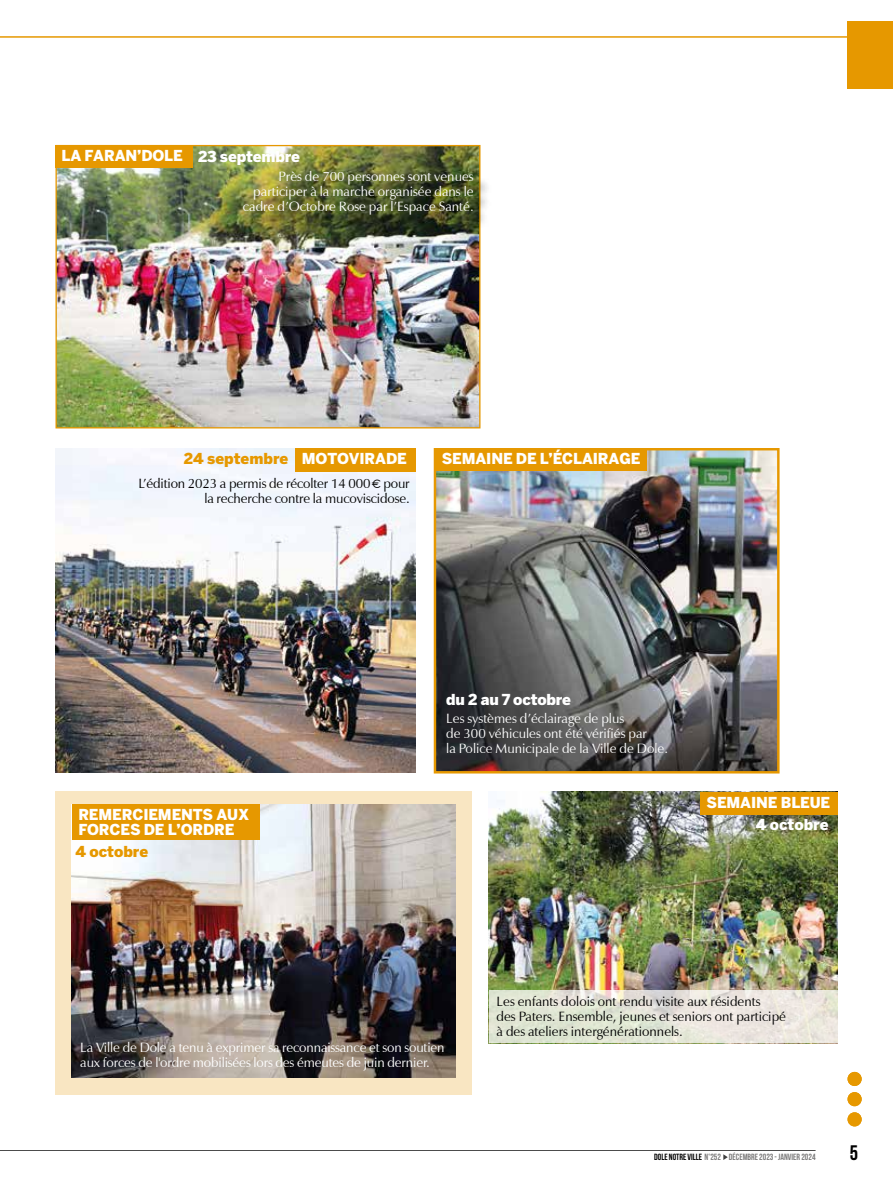
<style>
.page{position:relative;width:893px;height:1191px;background:#fff}
.page>*{position:absolute;margin:0;border:0;box-sizing:border-box;transform-origin:0 0}
.t1{font:700 21px "Bebas Neue";color:#000}
.t2{font:900 15px/15px "Benton Sans";letter-spacing:-.01em;color:#fff}
.t3{font:900 15px "Benton Sans";color:#e69800}
.t4{font:13.5px/15px "Zapf Humanist 601 BT";color:#fff}
.t5{font:13.5px/15px "Zapf Humanist 601 BT";color:#000;text-align:right}
.t6{font:700 9px "Bebas Neue";color:#7c7b7b}
.s1{color:#fff}
.s2{font-family:"Eurofurenceregular"}
.s3{color:#000}
</style>
<div class="page">
<div style="left:55px;top:790px;width:417px;height:304px;background:#f9e6c2"></div>
<hr style="left:0;top:36px;width:870px;height:2px;background:#e69800">
<div style="left:847px;top:21px;width:46px;height:68px;background:#e69800"></div>
<hr style="left:0;top:1150px;width:816px;height:1px;background:#000">
<svg style="left:723px;top:1154px;width:5px;height:6px"></svg>
<div style="left:847px;top:1112px;width:15px;height:14px;background:#e69800;border-radius:50%"></div>
<div style="left:847px;top:1092px;width:15px;height:14px;background:#e69800;border-radius:50%"></div>
<div style="left:847px;top:1071px;width:15px;height:15px;background:#e69800;border-radius:50%"></div>
<img style="left:72px;top:804px;width:383px;height:273px">
<div style="left:72px;top:804px;width:188px;height:35px;background:#e69800"></div>
<img style="left:57px;top:147px;width:421px;height:279px">
<div style="left:246px;top:173px;width:246px;height:59px;background:#000;opacity:.75"></div>
<div style="left:55px;top:145px;width:137px;height:23px;background:#e69800"></div>
<img style="left:437px;top:451px;width:340px;height:319px">
<div style="left:434px;top:448px;width:346px;height:325px;border:2px solid #e69800"></div>
<div style="left:434px;top:448px;width:212px;height:23px;background:#e69800"></div>
<img style="left:55px;top:448px;width:361px;height:324px">
<div style="left:296px;top:448px;width:120px;height:23px;background:#e69800"></div>
<img style="left:489px;top:791px;width:348px;height:199px">
<div style="left:700px;top:791px;width:137px;height:23px;background:#e69800"></div>
<svg style="left:489px;top:990px;width:349px;height:53px;fill:#e5e6d8"></svg>
<p class="t2" style="left:62px;top:148px;width:240px">LA FARAN’DOLE 23 septembre</p>
<p class="t4" style="left:243px;top:168px;width:232px;text-align:right">Près de 700 personnes sont venues participer à la marche organisée dans le cadre d’Octobre Rose par l’Espace Santé.</p>
<p class="t3" style="left:184px;top:450px;width:224px">24 septembre <span class="s1">MOTOVIRADE</span></p>
<p class="t2" style="left:442px;top:451px;width:200px">SEMAINE DE L’ÉCLAIRAGE</p>
<p class="t5" style="left:138px;top:476px;width:273px">L’édition 2023 a permis de récolter 14 000<span class="s2">€</span> pour la recherche contre la mucoviscidose.</p>
<p class="t2" style="left:446px;top:692px;width:126px">du 2 au 7 octobre</p>
<p class="t2" style="left:78px;top:807px;width:172px">REMERCIEMENTS AUX<br>FORCES DE L’ORDRE</p>
<p class="t3" style="left:75px;top:842px;width:74px">4 octobre</p>
<p class="t4" style="left:446px;top:710px;width:223px">Les systèmes d’éclairage de plus<br>de 300 véhicules ont été vérifiés par<br>la Police Municipale de la Ville de Dole.</p>
<p class="t2" style="left:707px;top:791px;width:125px;line-height:21.9px;text-align:right">SEMAINE BLEUE<br>4 octobre</p>
<p class="t5" style="left:497px;top:993px;width:291px;text-align:left">Les enfants dolois ont rendu visite aux résidents<br>des Paters. Ensemble, jeunes et seniors ont participé à des ateliers intergénérationnels.</p>
<p class="t4" style="left:80px;top:1039px;width:366px">La Ville de Dole a tenu à exprimer sa reconnaissance et son soutien aux forces de l'ordre mobilisées lors des émeutes de juin dernier.</p>
<p class="t6" style="left:654px;top:1152px;width:163px"><span class="s3">DOLE NOTRE VILLE</span> N°252 DÉCEMBRE 2023 - JANVIER 2024</p>
<h1 class="t1" style="left:850px;top:1141px;width:10px">5</h1>
</div>
